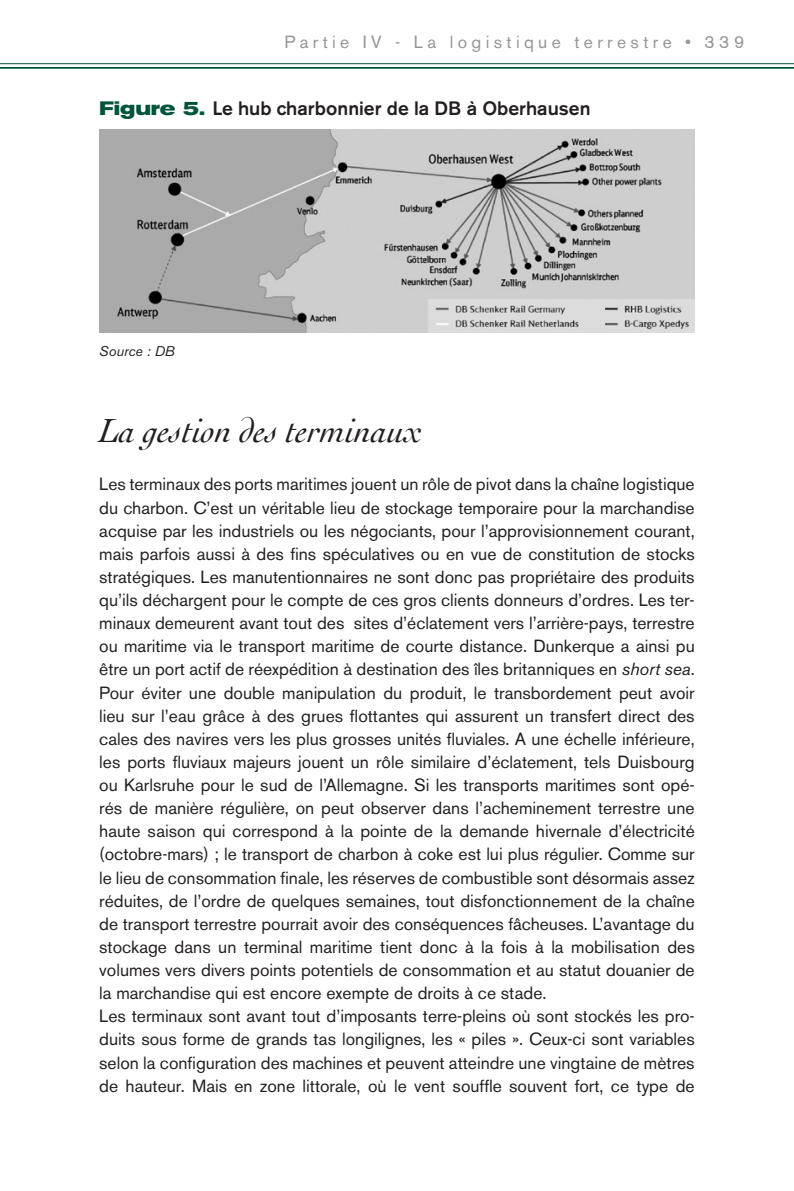
<style>
.page{position:relative;width:794px;height:1191px;background:#fff}
.page>*{position:absolute;margin:0;border:0;box-sizing:border-box;transform-origin:0 0}
.Sous-titre_2{font:italic 35px "Cochin";color:#231f20}
.Titre_tableau{font:500 19.25px "Akzidenz Grotesk BE";color:#231f20}
.texte_courant{font:17.5px/23.1px "Akzidenz Grotesk BE";color:#231f20;text-align:justify}
.t1{font:17.5px "Akzidenz Grotesk BE";letter-spacing:.25em;color:#939598}
.source{font:italic 14px "Akzidenz Grotesk BE";color:#231f20}
.s1{font-weight:700;font-stretch:expanded;color:#00543c}
.s2{font-style:italic}
</style>
<div class="page">
<hr style="left:0;top:63px;width:794px;height:1px;background:#00543c">
<hr style="left:0;top:67px;width:794px;height:2px;background:#00543c">
<img style="left:99px;top:130px;width:595px;height:202px">
<p class="t1" style="left:284px;top:31px;width:461px">Partie IV - La logistique terrestre • 339</p>
<p class="Titre_tableau" style="left:99px;top:96px;width:493px"><span class="s1">Figure 5.</span> Le hub charbonnier de la DB à Oberhausen</p>
<p class="source" style="left:99px;top:342px;width:77px">Source : DB</p>
<p class="Sous-titre_2" style="left:99px;top:411px;width:325px">La gestion des terminaux</p>
<p class="texte_courant" style="left:99px;top:473px;width:597px">Les terminaux des ports maritimes jouent un rôle de pivot dans la chaîne logistique du charbon. C’est un véritable lieu de stockage temporaire pour la marchandise acquise par les industriels ou les négociants, pour l’approvisionnement courant, mais parfois aussi à des fins spéculatives ou en vue de constitution de stocks stratégiques. Les manutentionnaires ne sont donc pas propriétaire des produits qu’ils déchargent pour le compte de ces gros clients donneurs d’ordres. Les ter&shy;minaux demeurent avant tout des sites d’éclatement vers l’arrière-pays, terrestre ou maritime via le transport maritime de courte distance. Dunkerque a ainsi pu être un port actif de réexpédition à destination des îles britanniques en <span class="s2">short sea</span>.<br>Pour éviter une double manipulation du produit, le transbordement peut avoir lieu sur l’eau grâce à des grues flottantes qui assurent un transfert direct des cales des navires vers les plus grosses unités fluviales. A une échelle inférieure, les ports fluviaux majeurs jouent un rôle similaire d’éclatement, tels Duisbourg ou Karlsruhe pour le sud de l’Allemagne. Si les transports maritimes sont opé&shy;rés de manière régulière, on peut observer dans l’acheminement terrestre une haute saison qui correspond à la pointe de la demande hivernale d’électricité (octobre-mars) ; le transport de charbon à coke est lui plus régulier. Comme sur le lieu de consommation finale, les réserves de combustible sont désormais assez réduites, de l’ordre de quelques semaines, tout disfonctionnement de la chaîne de transport terrestre pourrait avoir des conséquences fâcheuses. L’avantage du stockage dans un terminal maritime tient donc à la fois à la mobilisation des volumes vers divers points potentiels de consommation et au statut douanier de la marchandise qui est encore exempte de droits à ce stade.</p>
<p class="texte_courant" style="left:99px;top:1004px;width:597px">Les terminaux sont avant tout d’imposants terre-pleins où sont stockés les pro&shy;duits sous forme de grands tas longilignes, les « piles ». Ceux-ci sont variables selon la configuration des machines et peuvent atteindre une vingtaine de mètres de hauteur. Mais en zone littorale, où le vent souffle souvent fort, ce type de</p>
</div>
